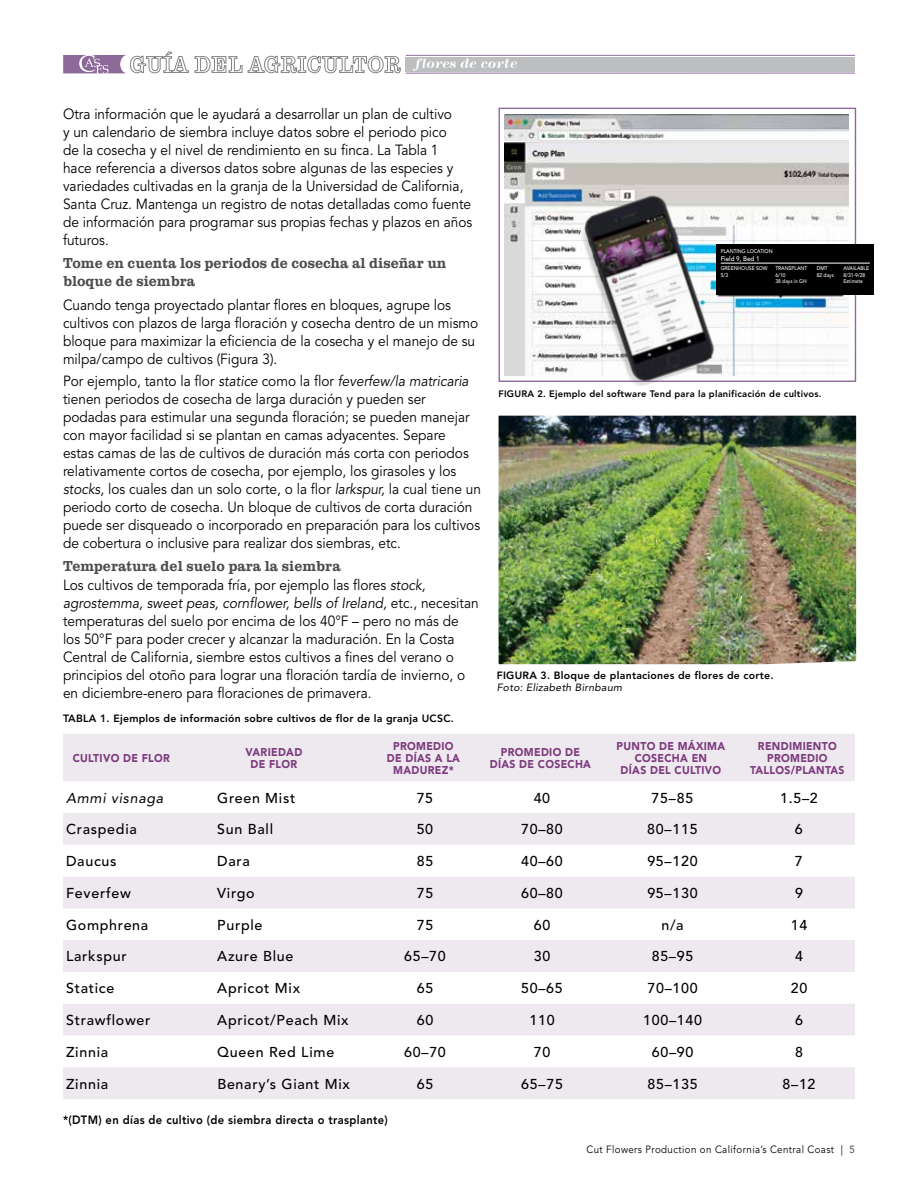
<style>
.page{position:relative;width:918px;height:1188px;background:#fff}
.page>*{position:absolute;margin:0;border:0;box-sizing:border-box;transform-origin:0 0}
.t1{font:700 15px/18px "Clarendon";color:#4d4d4f;scale:.95 1}
.t2{font:14.7px/18px "Avenir LT Std";color:#000;scale:.93 1}
.t3{font:500 14.25px "Avenir LT Std";letter-spacing:.05em;color:#000}
.t4{font:italic 14.25px "Avenir LT Std";letter-spacing:.05em;color:#000}
.t5{font:italic 700 13.65px "Modern 216";color:#fff}
.t6{font:800 12px "Avenir LT Std";letter-spacing:.03em;color:#000;scale:.93 1}
.t7{font:900 11.25px/12px "Avenir LT Std";letter-spacing:.03em;color:#7d3b7d;text-align:center;scale:.93 1}
.t8{font:800 10.5px "Avenir LT Std";letter-spacing:.025em;color:#000}
.t9{font:10.5px "Avenir LT Std";letter-spacing:.04em;color:#000;scale:.93 1}
.t10{font:italic 10.5px "Avenir LT Std";letter-spacing:.025em;color:#000}
.t11{font:800 9.3px "Avenir LT Std";letter-spacing:.025em;color:#000}
.t12{font:500 6.6px "Avenir LT Std";color:#fff;scale:.93 1}
.t13{font:500 5.4px "Avenir LT Std";color:#fff;scale:.93 1}
.s1{font-style:italic}
.s2{font-weight:500;color:#58595b}
</style>
<div class="page">
<hr style="left:406px;top:55px;width:449px;height:1px;background:#8d6999">
<hr style="left:406px;top:73px;width:449px;height:1px;background:#8d6999">
<div style="left:406px;top:57px;width:449px;height:14px;background:#bcbec0"></div>
<svg style="left:63px;top:52px;width:338px;height:22px"></svg>
<div style="left:499px;top:108px;width:357px;height:274px;border:1px solid #8d6a9a"></div>
<img style="left:499px;top:416px;width:357px;height:248px">
<img style="left:505px;top:115px;width:343px;height:260px">
<img style="left:567px;top:184px;width:163px;height:202px">
<div style="left:717px;top:245px;width:157px;height:50px;background:#000"></div>
<hr style="left:721px;top:263px;width:149px;height:1px;background:#fff">
<svg style="left:63px;top:734px;width:792px;height:365px;fill:#eee9ef"></svg>
<p class="t5" style="left:416px;top:56px;width:103px">flores de corte</p>
<p class="t2" style="left:63px;top:105px;width:442px">Otra información que le ayudará a desarrollar un plan de cultivo<br>y un calendario de siembra incluye datos sobre el periodo pico<br>de la cosecha y el nivel de rendimiento en su finca. La Tabla 1<br>hace referencia a diversos datos sobre algunas de las especies y variedades cultivadas en la granja de la Universidad de California, Santa Cruz. Mantenga un registro de notas detalladas como fuente de información para programar sus propias fechas y plazos en años futuros.</p>
<p class="t1" style="left:63px;top:254px;width:405px">Tome en cuenta los periodos de cosecha al diseñar un bloque de siembra</p>
<p class="t2" style="left:63px;top:296px;width:448px">Cuando tenga proyectado plantar flores en bloques, agrupe los cultivos con plazos de larga floración y cosecha dentro de un mismo bloque para maximizar la eficiencia de la cosecha y el manejo de su milpa/campo de cultivos (Figura 3).</p>
<p class="t2" style="left:63px;top:372px;width:451px">Por ejemplo, tanto la flor <span class="s1">statice</span> como la flor <span class="s1">feverfew/la matricaria </span>tienen periodos de cosecha de larga duración y pueden ser podadas para estimular una segunda floración; se pueden manejar con mayor facilidad si se plantan en camas adyacentes. Separe<br>estas camas de las de cultivos de duración más corta con periodos relativamente cortos de cosecha, por ejemplo, los girasoles y los <span class="s1">stocks</span>, los cuales dan un solo corte, o la flor <span class="s1">larkspur,</span> la cual tiene un periodo corto de cosecha. Un bloque de cultivos de corta duración puede ser disqueado o incorporado en preparación para los cultivos de cobertura o inclusive para realizar dos siembras, etc.</p>
<p class="t1" style="left:63px;top:557px;width:294px">Temperatura del suelo para la siembra</p>
<p class="t2" style="left:63px;top:576px;width:449px">Los cultivos de temporada fría, por ejemplo las flores <span class="s1">stock, agrostemma, sweet peas, cornflower, bells of Ireland,</span> etc., necesitan temperaturas del suelo por encima de los 40°F – pero no más de los 50°F para poder crecer y alcanzar la maduración. En la Costa Central de California, siembre estos cultivos a fines del verano o principios del otoño para lograr una floración tardía de invierno, o en diciembre-enero para floraciones de primavera.</p>
<p class="t8" style="left:63px;top:712px;width:392px">TABLA 1. Ejemplos de información sobre cultivos de flor de la granja UCSC.</p>
<p class="t7" style="left:73px;top:752px;width:106px">CULTIVO DE FLOR</p>
<p class="t7" style="left:246px;top:746px;width:63px">VARIEDAD<br>DE FLOR</p>
<p class="t7" style="left:387px;top:740px;width:80px">PROMEDIO<br>DE DÍAS A LA<br>MADUREZ*</p>
<p class="t7" style="left:490px;top:746px;width:110px">PROMEDIO DE<br>DÍAS DE COSECHA</p>
<p class="t7" style="left:617px;top:740px;width:118px">PUNTO DE MÁXIMA<br>COSECHA EN<br>DÍAS DEL CULTIVO</p>
<p class="t7" style="left:750px;top:740px;width:103px">RENDIMIENTO<br>PROMEDIO<br>TALLOS/PLANTAS</p>
<p class="t4" style="left:66px;top:789px;width:99px">Ammi visnaga</p>
<p class="t3" style="left:217px;top:789px;width:80px">Green Mist</p>
<p class="t3" style="left:417px;top:789px;width:18px">75</p>
<p class="t3" style="left:534px;top:789px;width:18px">40</p>
<p class="t3" style="left:652px;top:789px;width:43px">75–85</p>
<p class="t3" style="left:780px;top:789px;width:39px">1.5–2</p>
<p class="t3" style="left:66px;top:821px;width:72px">Craspedia</p>
<p class="t3" style="left:217px;top:821px;width:57px">Sun Ball</p>
<p class="t3" style="left:417px;top:821px;width:18px">50</p>
<p class="t3" style="left:521px;top:821px;width:43px">70–80</p>
<p class="t3" style="left:647px;top:821px;width:52px">80–115</p>
<p class="t3" style="left:795px;top:821px;width:9px">6</p>
<p class="t3" style="left:66px;top:853px;width:52px">Daucus</p>
<p class="t3" style="left:217px;top:853px;width:34px">Dara</p>
<p class="t3" style="left:417px;top:853px;width:18px">85</p>
<p class="t3" style="left:521px;top:853px;width:43px">40–60</p>
<p class="t3" style="left:647px;top:853px;width:52px">95–120</p>
<p class="t3" style="left:795px;top:853px;width:9px">7</p>
<p class="t3" style="left:66px;top:885px;width:66px">Feverfew</p>
<p class="t3" style="left:217px;top:885px;width:39px">Virgo</p>
<p class="t3" style="left:417px;top:885px;width:18px">75</p>
<p class="t3" style="left:521px;top:885px;width:43px">60–80</p>
<p class="t3" style="left:647px;top:885px;width:52px">95–130</p>
<p class="t3" style="left:795px;top:885px;width:9px">9</p>
<p class="t3" style="left:66px;top:917px;width:84px">Gomphrena</p>
<p class="t3" style="left:217px;top:917px;width:47px">Purple</p>
<p class="t3" style="left:417px;top:917px;width:18px">75</p>
<p class="t3" style="left:534px;top:917px;width:18px">60</p>
<p class="t3" style="left:661px;top:917px;width:24px">n/a</p>
<p class="t3" style="left:791px;top:917px;width:18px">14</p>
<p class="t3" style="left:66px;top:948px;width:62px">Larkspur</p>
<p class="t3" style="left:217px;top:948px;width:78px">Azure Blue</p>
<p class="t3" style="left:404px;top:948px;width:43px">65–70</p>
<p class="t3" style="left:534px;top:948px;width:18px">30</p>
<p class="t3" style="left:652px;top:948px;width:43px">85–95</p>
<p class="t3" style="left:795px;top:948px;width:9px">4</p>
<p class="t3" style="left:66px;top:980px;width:50px">Statice</p>
<p class="t3" style="left:217px;top:980px;width:84px">Apricot Mix</p>
<p class="t3" style="left:417px;top:980px;width:18px">65</p>
<p class="t3" style="left:521px;top:980px;width:43px">50–65</p>
<p class="t3" style="left:647px;top:980px;width:52px">70–100</p>
<p class="t3" style="left:791px;top:980px;width:18px">20</p>
<p class="t3" style="left:66px;top:1012px;width:86px">Strawflower</p>
<p class="t3" style="left:217px;top:1012px;width:133px">Apricot/Peach Mix</p>
<p class="t3" style="left:417px;top:1012px;width:18px">60</p>
<p class="t3" style="left:529px;top:1012px;width:27px">110</p>
<p class="t3" style="left:643px;top:1012px;width:60px">100–140</p>
<p class="t3" style="left:795px;top:1012px;width:9px">6</p>
<p class="t3" style="left:66px;top:1044px;width:44px">Zinnia</p>
<p class="t3" style="left:217px;top:1044px;width:118px">Queen Red Lime</p>
<p class="t3" style="left:404px;top:1044px;width:43px">60–70</p>
<p class="t3" style="left:534px;top:1044px;width:18px">70</p>
<p class="t3" style="left:652px;top:1044px;width:43px">60–90</p>
<p class="t3" style="left:795px;top:1044px;width:9px">8</p>
<p class="t3" style="left:66px;top:1075px;width:44px">Zinnia</p>
<p class="t3" style="left:217px;top:1075px;width:134px">Benary’s Giant Mix</p>
<p class="t3" style="left:417px;top:1075px;width:18px">65</p>
<p class="t3" style="left:521px;top:1075px;width:43px">65–75</p>
<p class="t3" style="left:647px;top:1075px;width:52px">85–135</p>
<p class="t3" style="left:783px;top:1075px;width:35px">8–12</p>
<p class="t6" style="left:63px;top:1112px;width:351px">*(DTM) en días de cultivo (de siembra directa o trasplante)</p>
<p class="t13" style="left:721px;top:248px;width:57px">PLANTING LOCATION</p>
<p class="t12" style="left:721px;top:255px;width:43px">Field 9, Bed 1</p>
<p class="t13" style="left:721px;top:265px;width:52px">GREENHOUSE SOW</p>
<p class="t13" style="left:775px;top:265px;width:36px">TRANSPLANT</p>
<p class="t13" style="left:817px;top:265px;width:13px">DMT</p>
<p class="t13" style="left:843px;top:265px;width:29px">AVAILABLE</p>
<p class="t13" style="left:721px;top:272px;width:10px">5/3</p>
<p class="t13" style="left:775px;top:272px;width:12px">6/10</p>
<p class="t13" style="left:817px;top:272px;width:20px">82 days</p>
<p class="t13" style="left:843px;top:272px;width:25px">8/31-9/28</p>
<p class="t13" style="left:775px;top:278px;width:35px">38 days in GH</p>
<p class="t13" style="left:843px;top:278px;width:23px">Estimate</p>
<p class="t11" style="left:499px;top:388px;width:325px">FIGURA 2. Ejemplo del software Tend para la planificación de cultivos.</p>
<p class="t8" style="left:497px;top:669px;width:278px">FIGURA 3. Bloque de plantaciones de flores de corte.</p>
<p class="t10" style="left:497px;top:682px;width:127px">Foto: Elizabeth Birnbaum</p>
<p class="t9" style="left:586px;top:1144px;width:290px">Cut Flowers Production on California’s Central Coast | <span class="s2">5</span></p>
</div>
